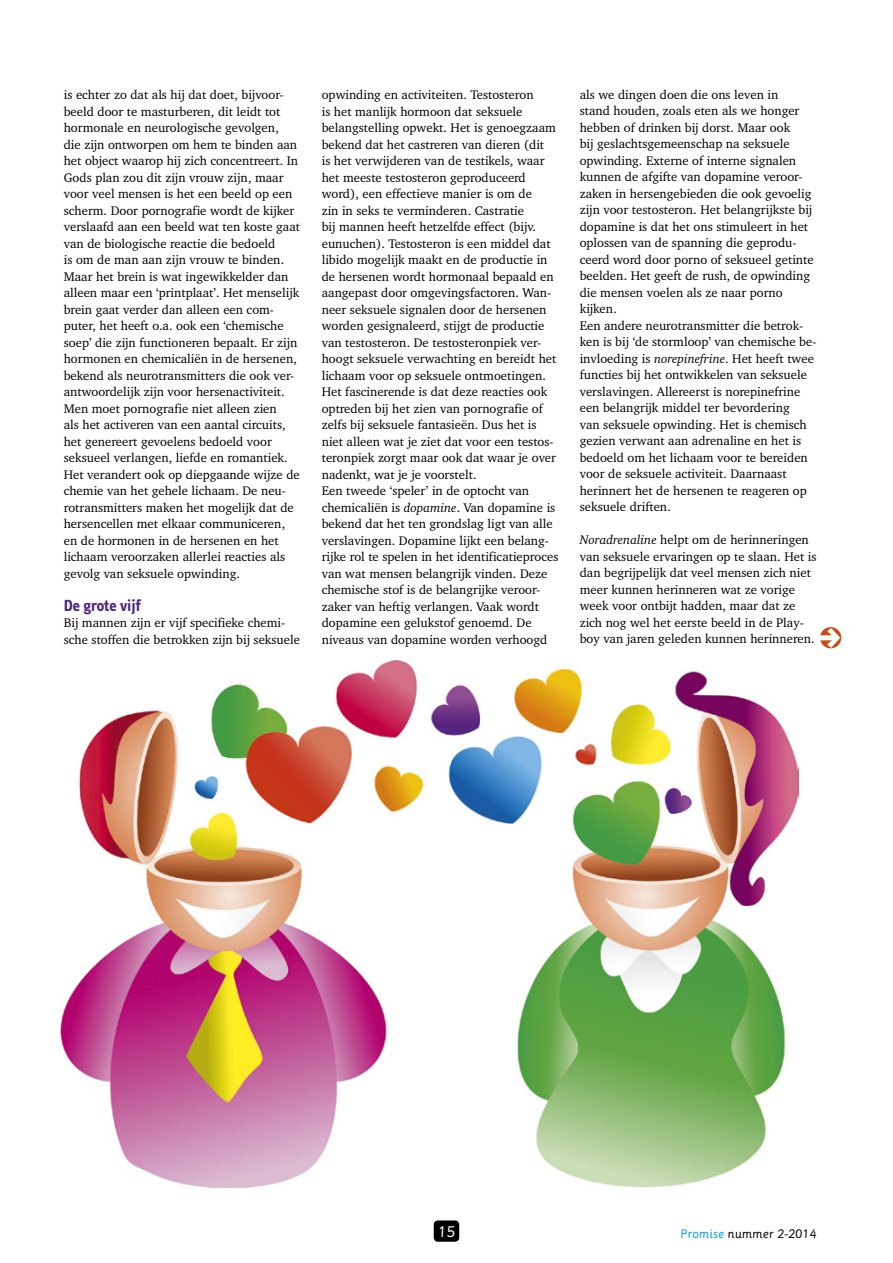
<style>
.page{position:relative;width:893px;height:1263px;background:#fff}
.page>*{position:absolute;margin:0;border:0;box-sizing:border-box;transform-origin:0 0}
.t1{font:700 16.5px "Info Text";color:#50257f}
.t2{font:15px "Sassoon Primary";color:#fff}
.t3{font:12.75px/16.5px "Charter IT Cby BT";color:#000}
.t4{font:12px "Sassoon Primary";color:#000}
.s1{font-style:italic}
.s2{color:#009cdb}
</style>
<div class="page">
<div style="left:434px;top:1220px;width:25px;height:22px;background:#000;border-radius:4px"></div>
<img style="left:61px;top:661px;width:737px;height:526px">
<svg style="left:820px;top:627px;width:21px;height:21px"></svg>
<svg style="left:820px;top:628px;width:20px;height:20px"></svg>
<p class="t3" style="left:64px;top:86px;width:238px">is echter zo dat als hij dat doet, bijvoor&shy;beeld door te masturberen, dit leidt tot hormonale en neurologische gevolgen,<br>die zijn ontworpen om hem te binden aan het object waarop hij zich concentreert. In Gods plan zou dit zijn vrouw zijn, maar voor veel mensen is het een beeld op een scherm. Door pornografie wordt de kijker verslaafd aan een beeld wat ten koste gaat van de biologische reactie die bedoeld<br>is om de man aan zijn vrouw te binden.<br>Maar het brein is wat ingewikkelder dan alleen maar een ‘printplaat’. Het menselijk brein gaat verder dan alleen een com&shy;puter, het heeft o.a. ook een ‘chemische soep’ die zijn functioneren bepaalt. Er zijn hormonen en chemicaliën in de hersenen, bekend als neurotransmitters die ook ver&shy;antwoordelijk zijn voor hersenactiviteit.<br>Men moet pornografie niet alleen zien<br>als het activeren van een aantal circuits, het genereert gevoelens bedoeld voor seksueel verlangen, liefde en romantiek.<br>Het verandert ook op diepgaande wijze de chemie van het gehele lichaam. De neu&shy;rotransmitters maken het mogelijk dat de hersencellen met elkaar communiceren, en de hormonen in de hersenen en het lichaam veroorzaken allerlei reacties als gevolg van seksuele opwinding.</p>
<p class="t1" style="left:64px;top:596px;width:79px">De grote vijf</p>
<p class="t3" style="left:64px;top:614px;width:238px">Bij mannen zijn er vijf specifieke chemi&shy;sche stoffen die betrokken zijn bij seksuele</p>
<p class="t3" style="left:322px;top:86px;width:238px">opwinding en activiteiten. Testosteron<br>is het manlijk hormoon dat seksuele belangstelling opwekt. Het is genoegzaam bekend dat het castreren van dieren (dit<br>is het verwijderen van de testikels, waar het meeste testosteron geproduceerd word), een effectieve manier is om de<br>zin in seks te verminderen. Castratie<br>bij mannen heeft hetzelfde effect (bijv. eunuchen). Testosteron is een middel dat libido mogelijk maakt en de productie in de hersenen wordt hormonaal bepaald en aangepast door omgevingsfactoren. Wan&shy;neer seksuele signalen door de hersenen worden gesignaleerd, stijgt de productie van testosteron. De testosteronpiek ver&shy;hoogt seksuele verwachting en bereidt het lichaam voor op seksuele ontmoetingen.<br>Het fascinerende is dat deze reacties ook optreden bij het zien van pornografie of zelfs bij seksuele fantasieën. Dus het is niet alleen wat je ziet dat voor een testos&shy;teronpiek zorgt maar ook dat waar je over nadenkt, wat je je voorstelt.<br>Een tweede ‘speler’ in de optocht van chemicaliën is <span class="s1">dopamine</span>. Van dopamine is bekend dat het ten grondslag ligt van alle verslavingen. Dopamine lijkt een belang&shy;rijke rol te spelen in het identificatieproces van wat mensen belangrijk vinden. Deze chemische stof is de belangrijke veroor&shy;zaker van heftig verlangen. Vaak wordt dopamine een gelukstof genoemd. De niveaus van dopamine worden verhoogd</p>
<p class="t3" style="left:580px;top:86px;width:238px">als we dingen doen die ons leven in<br>stand houden, zoals eten als we honger hebben of drinken bij dorst. Maar ook<br>bij geslachtsgemeenschap na seksuele opwinding. Externe of interne signalen kunnen de afgifte van dopamine veroor&shy;zaken in hersengebieden die ook gevoelig zijn voor testosteron. Het belangrijkste bij dopamine is dat het ons stimuleert in het oplossen van de spanning die geprodu&shy;ceerd word door porno of seksueel getinte beelden. Het geeft de rush, de opwinding die mensen voelen als ze naar porno kijken.<br>Een andere neurotransmitter die betrok&shy;ken is bij ‘de stormloop’ van chemische be&shy;ïnvloeding is <span class="s1">norepinefrine</span>. Het heeft twee functies bij het ontwikkelen van seksuele verslavingen. Allereerst is norepinefrine een belangrijk middel ter bevordering<br>van seksuele opwinding. Het is chemisch gezien verwant aan adrenaline en het is bedoeld om het lichaam voor te bereiden voor de seksuele activiteit. Daarnaast herinnert het de hersenen te reageren op seksuele driften.</p>
<p class="t3" style="left:580px;top:532px;width:238px"><span class="s1">Noradrenaline</span> helpt om de herinneringen van seksuele ervaringen op te slaan. Het is dan begrijpelijk dat veel mensen zich niet meer kunnen herinneren wat ze vorige week voor ontbijt hadden, maar dat ze zich nog wel het eerste beeld in de Play&shy;boy van jaren geleden kunnen herinneren.</p>
<p class="t2" style="left:438px;top:1222px;width:19px">15</p>
<p class="t4" style="left:680px;top:1226px;width:138px"><span class="s2">Promise</span> nummer 2-2014</p>
</div>
